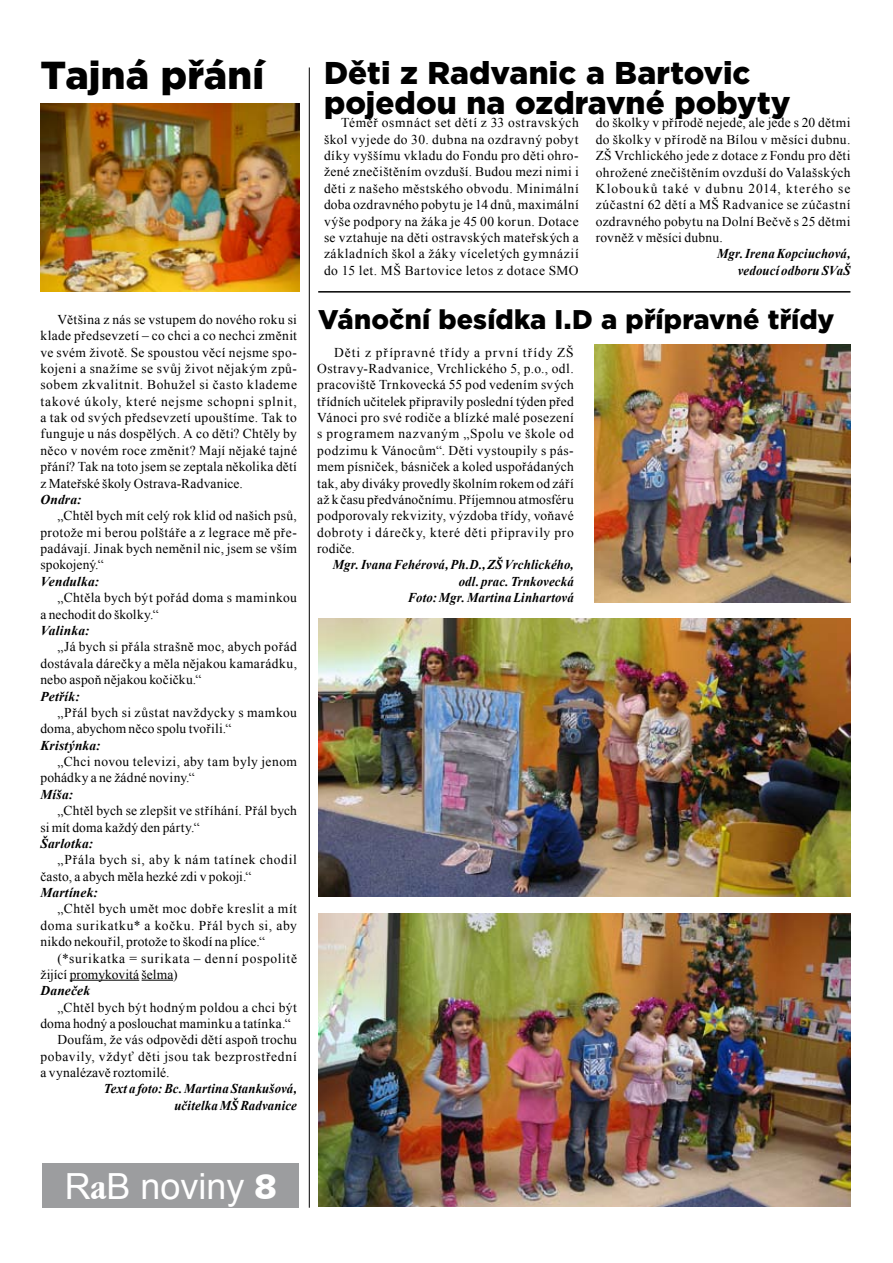
<style>
.page{position:relative;width:893px;height:1263px;background:#fff}
.page>*{position:absolute;margin:0;border:0;box-sizing:border-box;transform-origin:0 0}
.t1{font:900 39px "Gotham";letter-spacing:.005em;color:#000}
.t2{font:36px "Arial";color:#fff}
.t3{font:900 31.5px/30px "Gotham";color:#000}
.t4{font:900 27px "Gotham";letter-spacing:.005em;color:#000}
.t5{font:13.5px/16.4px "Times New Roman";letter-spacing:.025em;color:#000;text-align:justify}
.t6{font:italic 700 13.5px/16.4px "Times New Roman";letter-spacing:.01em;color:#000;text-align:right;scale:.95 1}
.t7{font:italic 700 13.5px "Times New Roman";letter-spacing:.01em;color:#000}
.t8{font:13.5px/16.4px "Times New Roman";letter-spacing:.045em;color:#000}
.t9{font:13.5px "Times New Roman";letter-spacing:.05em;color:#000}
.s1{font-family:"Garmd ITC Bk Cn BTCE Bold Condensed"}
.s2{font-family:"Humanst 531 Blk BTCE Black"}
</style>
<div class="page">
<div style="left:43px;top:1163px;width:256px;height:45px;background:#9c9d9f"></div>
<hr style="left:70px;top:980px;width:69px;height:1px;background:#000">
<hr style="left:142px;top:980px;width:31px;height:1px;background:#000">
<img style="left:40px;top:103px;width:259px;height:188px">
<img style="left:318px;top:618px;width:532px;height:279px">
<img style="left:318px;top:913px;width:532px;height:293px">
<hr style="left:309px;top:68px;width:1px;height:1140px;background:#000">
<hr style="left:318px;top:291px;width:532px;height:2px;background:#000">
<img style="left:594px;top:345px;width:256px;height:257px">
<h1 class="t1" style="left:40px;top:48px;width:225px">Tajná přání</h1>
<p class="t5" style="left:40px;top:311px;width:258px;text-indent:17px">Většina z nás se vstupem do nového roku si klade předsevzetí – co chci a co nechci změnit ve svém životě. Se spoustou věcí nejsme spo&shy;kojeni a snažíme se svůj život nějakým způ&shy;sobem zkvalitnit. Bohužel si často klademe takové úkoly, které nejsme schopni splnit, a tak od svých předsevzetí upouštíme. Tak to funguje u nás dospělých. A co děti? Chtěly by něco v novém roce změnit? Mají nějaké tajné přání? Tak na toto jsem se zeptala několika dětí z Mateřské školy Ostrava-Radvanice.</p>
<p class="t7" style="left:40px;top:490px;width:43px">Ondra:</p>
<p class="t5" style="left:40px;top:507px;width:258px;text-indent:17px">„Chtěl bych mít celý rok klid od našich psů, protože mi berou polštáře a z legrace mě pře&shy;padávají. Jinak bych neměnil nic, jsem se vším spokojený.“</p>
<p class="t7" style="left:40px;top:572px;width:60px">Vendulka:</p>
<p class="t5" style="left:40px;top:589px;width:258px;text-indent:17px">„Chtěla bych být pořád doma s maminkou a nechodit do školky.“</p>
<p class="t7" style="left:40px;top:621px;width:51px">Valinka:</p>
<p class="t5" style="left:40px;top:638px;width:258px;text-indent:17px">„Já bych si přála strašně moc, abych pořád dostávala dárečky a měla nějakou kamarádku, nebo aspoň nějakou kočičku.“</p>
<p class="t7" style="left:40px;top:686px;width:41px">Petřík:</p>
<p class="t5" style="left:40px;top:704px;width:258px;text-indent:17px">„Přál bych si zůstat navždycky s mamkou doma, abychom něco spolu tvořili.“</p>
<p class="t7" style="left:40px;top:736px;width:62px">Kristýnka:</p>
<p class="t5" style="left:40px;top:753px;width:258px;text-indent:17px">„Chci novou televizi, aby tam byly jenom pohádky a ne žádné noviny.“</p>
<p class="t7" style="left:40px;top:785px;width:34px">Míša:</p>
<p class="t5" style="left:40px;top:802px;width:258px;text-indent:17px">„Chtěl bych se zlepšit ve stříhání. Přál bych si mít doma každý den párty.“</p>
<p class="t7" style="left:40px;top:834px;width:54px">Šarlotka:</p>
<p class="t5" style="left:40px;top:851px;width:258px;text-indent:17px">„Přála bych si, aby k nám tatínek chodil často, a abych měla hezké zdi v pokoji.“</p>
<p class="t7" style="left:40px;top:883px;width:59px">Martínek:</p>
<p class="t5" style="left:40px;top:900px;width:258px;text-indent:17px">„Chtěl bych umět moc dobře kreslit a mít doma surikatku* a kočku. Přál bych si, aby nikdo nekouřil, protože to škodí na plíce.“</p>
<p class="t8" style="left:40px;top:950px;width:258px;text-indent:17px">(*surikatka = surikata – denní pospolitě žijící promykovitá šelma)</p>
<p class="t7" style="left:40px;top:981px;width:51px">Daneček</p>
<p class="t5" style="left:57px;top:999px;width:241px">„Chtěl bych být hodným poldou a chci být</p>
<p class="t5" style="left:40px;top:1015px;width:252px">doma hodný a poslouchat maminku a tatínka.“</p>
<p class="t5" style="left:57px;top:1031px;width:241px">Doufám, že vás odpovědi dětí aspoň trochu</p>
<p class="t9" style="left:40px;top:1047px;width:258px">pobavily, vždyť děti jsou tak bezprostřední</p>
<p class="t5" style="left:40px;top:1064px;width:130px">a vynalézavě roztomilé.</p>
<p class="t6" style="left:104px;top:1080px;width:205px">Text a foto: Bc. Martina Stankušová, učitelka MŠ Radvanice</p>
<h3 class="t3" style="left:324px;top:57px;width:468px">Děti z Radvanic a Bartovic pojedou na ozdravné pobyty</h3>
<p class="t5" style="left:324px;top:114px;width:256px;text-indent:17px">Téměř osmnáct set dětí z 33 ostravských škol vyjede do 30. dubna na ozdravný pobyt díky vyššímu vkladu do Fondu pro děti ohro&shy;žené znečištěním ovzduší. Budou mezi nimi i děti z našeho městského obvodu. Minimální doba ozdravného pobytu je 14 dnů, maximální výše podpory na žáka je 45 00 korun. Dotace se vztahuje na děti ostravských mateřských a základních škol a žáky víceletých gymnázií do 15 let. MŠ Bartovice letos z dotace SMO</p>
<p class="t5" style="left:596px;top:115px;width:256px">do školky v přírodě nejede, ale jede s 20 dětmi do školky v přírodě na Bílou v měsíci dubnu.<br>ZŠ Vrchlického jede z dotace z Fondu pro děti ohrožené znečištěním ovzduší do Valašských Klobouků také v dubnu 2014, kterého se zúčastní 62 dětí a MŠ Radvanice se zúčastní ozdravného pobytu na Dolní Bečvě s 25 dětmi rovněž v měsíci dubnu.</p>
<p class="t6" style="left:717px;top:245px;width:142px">Mgr. Irena Kopciuchová, vedoucí odboru SVaŠ</p>
<h3 class="t4" style="left:318px;top:300px;width:518px">Vánoční besídka I.D a přípravné třídy</h3>
<p class="t5" style="left:317px;top:344px;width:258px;text-indent:17px">Děti z přípravné třídy a první třídy ZŠ Ostravy-Radvanice, Vrchlického 5, p.o., odl. pracoviště Trnkovecká 55 pod vedením svých třídních učitelek připravily poslední týden před Vánoci pro své rodiče a blízké malé posezení s programem nazvaným „Spolu ve škole od podzimu k Vánocům“. Děti vystoupily s pás&shy;mem písniček, básniček a koled uspořádaných tak, aby diváky provedly školním rokem od září až k času předvánočnímu. Příjemnou atmosféru podporovaly rekvizity, výzdoba třídy, voňavé dobroty i dárečky, které děti připravily pro rodiče.</p>
<p class="t6" style="left:333px;top:556px;width:255px">Mgr. Ivana Fehérová, Ph.D., ZŠ Vrchlického, odl. prac. Trnkovecká<br>Foto: Mgr. Martina Linhartová</p>
<h2 class="t2" style="left:65px;top:1163px;width:214px">R<span class="s1">a</span>B noviny <span class="s2">8</span></h2>
</div>
